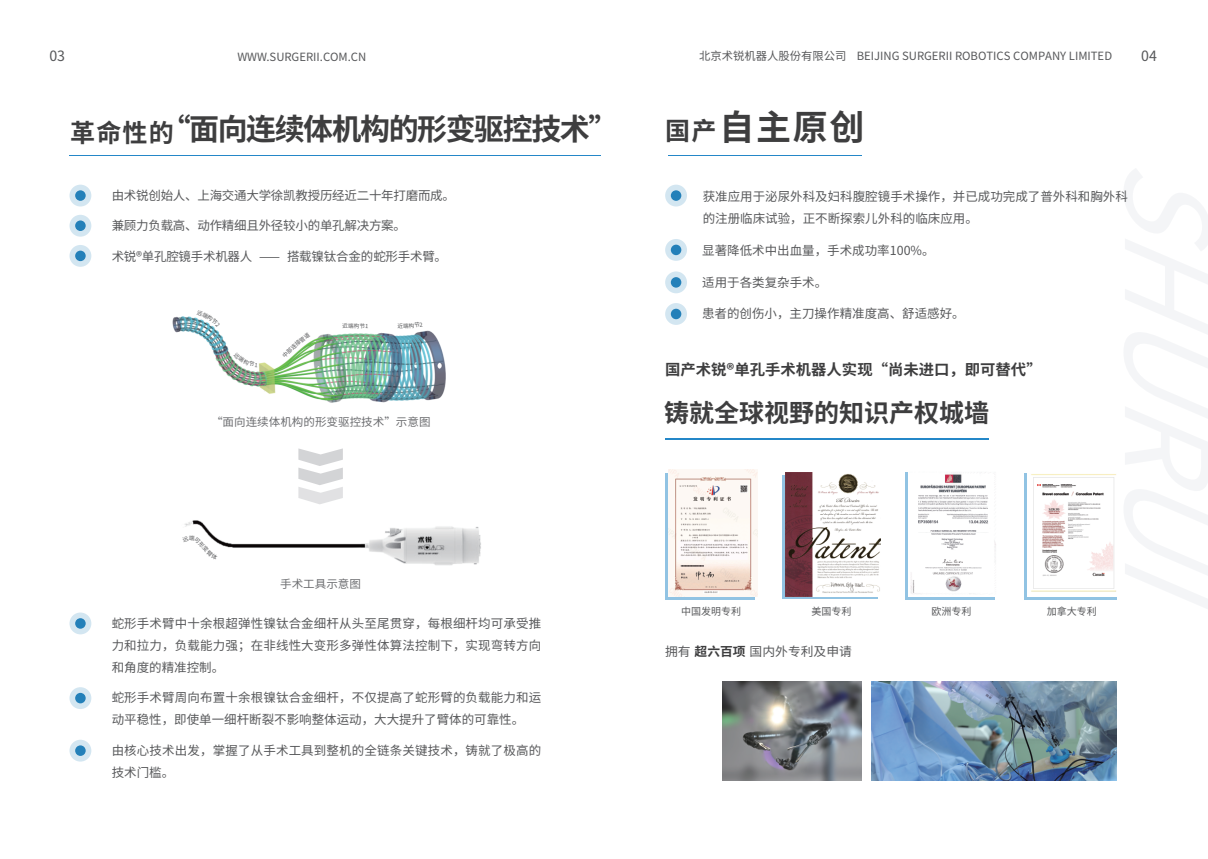
<style>
.page{position:relative;width:1208px;height:859px;background:#fff}
.page>*{position:absolute;margin:0;border:0;box-sizing:border-box;transform-origin:0 0}
.t1{font:700 35px "Source Han Sans CN";color:#3e3e3f}
.t2{font:700 30px "Source Han Sans CN";letter-spacing:-.05em;color:#3e3e3f}
.t3{font:700 25px "Source Han Sans CN";color:#3e3e3f}
.t4{font:700 15px "Source Han Sans CN";color:#3e3e3f}
.t5{font:14.2px "Source Han Sans CN";color:#57585a}
.t6{font:12.5px/22px "Source Han Sans CN";color:#57585a}
.t7{font:12.5px "Source Han Sans CN";letter-spacing:-.02em;color:#57585a}
.t8{font:11.3px "Source Han Sans CN";color:#57585a}
.t9{font:11.3px "Source Han Sans CN";color:#6c6d70}
.t10{font:10px "Source Han Sans CN";color:#57585a}
.t11{font:5.7px "Source Han Sans CN";color:#57585a}
.s1{font-size:25px}
.s2{font-weight:700;color:#3e3e3f}
</style>
<div class="page">
<hr style="left:69px;top:155px;width:531px;height:1px;background:#2487c8">
<hr style="left:668px;top:155px;width:194px;height:1px;background:#2487c8">
<hr style="left:665px;top:438px;width:323px;height:1px;background:#2487c8">
<img style="left:722px;top:681px;width:139px;height:99px">
<svg style="left:69px;top:612px;width:22px;height:22px"></svg>
<svg style="left:69px;top:687px;width:22px;height:22px"></svg>
<svg style="left:69px;top:740px;width:22px;height:22px"></svg>
<svg style="left:298px;top:448px;width:45px;height:56px"></svg>
<img style="left:172px;top:316px;width:274px;height:87px">
<img style="left:184px;top:520px;width:297px;height:46px">
<img style="left:872px;top:681px;width:244px;height:99px">
<div style="left:905px;top:472px;width:89px;height:127px;background:#91c3e3"></div>
<img style="left:908px;top:472px;width:88px;height:125px">
<div style="left:782px;top:475px;width:95px;height:124px;background:linear-gradient(to right,#91c3e3,#91c3e3)"></div>
<img style="left:785px;top:472px;width:95px;height:124px">
<div style="left:665px;top:473px;width:89px;height:126px;background:linear-gradient(to right,#91c3e3,#91c3e3)"></div>
<img style="left:668px;top:470px;width:89px;height:126px">
<div style="left:1024px;top:473px;width:92px;height:126px;background:linear-gradient(to right,#91c3e3,#91c3e3)"></div>
<img style="left:1027px;top:473px;width:89px;height:123px">
<svg style="left:69px;top:185px;width:22px;height:21px"></svg>
<svg style="left:69px;top:215px;width:22px;height:22px"></svg>
<svg style="left:69px;top:245px;width:22px;height:22px"></svg>
<svg style="left:665px;top:185px;width:22px;height:21px"></svg>
<svg style="left:665px;top:303px;width:22px;height:22px"></svg>
<div style="left:671px;top:309px;width:10px;height:10px;background:#2380b9;border-radius:50%"></div>
<svg style="left:665px;top:271px;width:22px;height:22px"></svg>
<div style="left:671px;top:277px;width:10px;height:11px;background:#2380b9;border-radius:50%"></div>
<svg style="left:665px;top:239px;width:22px;height:22px"></svg>
<div style="left:671px;top:245px;width:10px;height:10px;background:#2380b9;border-radius:50%"></div>
<svg style="left:342px;top:323px;width:11px;height:6px"></svg>
<svg style="left:360px;top:323px;width:8px;height:5px"></svg>
<svg style="left:403px;top:322px;width:20px;height:6px"></svg>
<svg style="left:282px;top:332px;width:28px;height:26px"></svg>
<svg style="left:233px;top:352px;width:24px;height:15px"></svg>
<svg style="left:196px;top:316px;width:24px;height:11px"></svg>
<svg style="left:184px;top:535px;width:34px;height:25px"></svg>
<p class="t8" style="left:699px;top:49px;width:414px">北京术锐机器人股份有限公司 BEIJING SURGERII ROBOTICS COMPANY LIMITED</p>
<p class="t5" style="left:49px;top:48px;width:17px">03</p>
<p class="t8" style="left:237px;top:50px;width:130px">WWW.SURGERII.COM.CN</p>
<p class="t5" style="left:1141px;top:48px;width:17px">04</p>
<h3 class="t3" style="left:70px;top:119px;width:105px">革命性的</h3>
<h1 class="t1" style="left:665px;top:108px;width:201px"><span class="s1">国产</span>自主原创</h1>
<h2 class="t2" style="left:161px;top:112px;width:459px">“面向连续体机构的形变驱控技术”</h2>
<p class="t7" style="left:112px;top:188px;width:345px">由术锐创始人、上海交通大学徐凯教授历经近二十年打磨而成。</p>
<p class="t7" style="left:112px;top:219px;width:296px">兼顾力负载高、动作精细且外径较小的单孔解决方案。</p>
<p class="t7" style="left:112px;top:249px;width:337px">术锐®单孔腔镜手术机器人 ⸺ 搭载镍钛合金的蛇形手术臂。</p>
<p class="t11" style="left:354px;top:323px;width:7px">构</p>
<p class="t11" style="left:397px;top:323px;width:7px">近</p>
<p class="t9" style="left:211px;top:415px;width:221px">“面向连续体机构的形变驱控技术”示意图</p>
<p class="t9" style="left:280px;top:577px;width:82px">手术工具示意图</p>
<p class="t6" style="left:112px;top:613px;width:431px;text-align:justify">蛇形手术臂中十余根超弹性镍钛合金细杆从头至尾贯穿，每根细杆均可承受推力和拉力，负载能力强；在非线性大变形多弹性体算法控制下，实现弯转方向和角度的精准控制。</p>
<p class="t6" style="left:112px;top:687px;width:431px">蛇形手术臂周向布置十余根镍钛合金细杆，不仅提高了蛇形臂的负载能力和运动平稳性，即使单一细杆断裂不影响整体运动，大大提升了臂体的可靠性。</p>
<p class="t6" style="left:112px;top:740px;width:431px">由核心技术出发，掌握了从手术工具到整机的全链条关键技术，铸就了极高的技术门槛。</p>
<p class="t6" style="left:703px;top:186px;width:426px">获准应用于泌尿外科及妇科腹腔镜手术操作，并已成功完成了普外科和胸外科的注册临床试验，正不断探索儿外科的临床应用。</p>
<p class="t6" style="left:702px;top:239px;width:234px">显著降低术中出血量，手术成功率100%。</p>
<p class="t6" style="left:702px;top:271px;width:126px">适用于各类复杂手术。</p>
<p class="t6" style="left:702px;top:303px;width:264px">患者的创伤小，主刀操作精准度高、舒适感好。</p>
<p class="t4" style="left:665px;top:361px;width:378px">国产术锐®单孔手术机器人实现“尚未进口，即可替代”</p>
<h3 class="t3" style="left:664px;top:399px;width:326px">铸就全球视野的知识产权城墙</h3>
<p class="t10" style="left:681px;top:605px;width:61px">中国发明专利</p>
<p class="t10" style="left:811px;top:605px;width:41px">美国专利</p>
<p class="t10" style="left:931px;top:605px;width:41px">欧洲专利</p>
<p class="t10" style="left:1046px;top:605px;width:51px">加拿大专利</p>
<p class="t6" style="left:665px;top:641px;width:188px">拥有 <span class="s2">超六百项</span> 国内外专利及申请</p>
</div>
